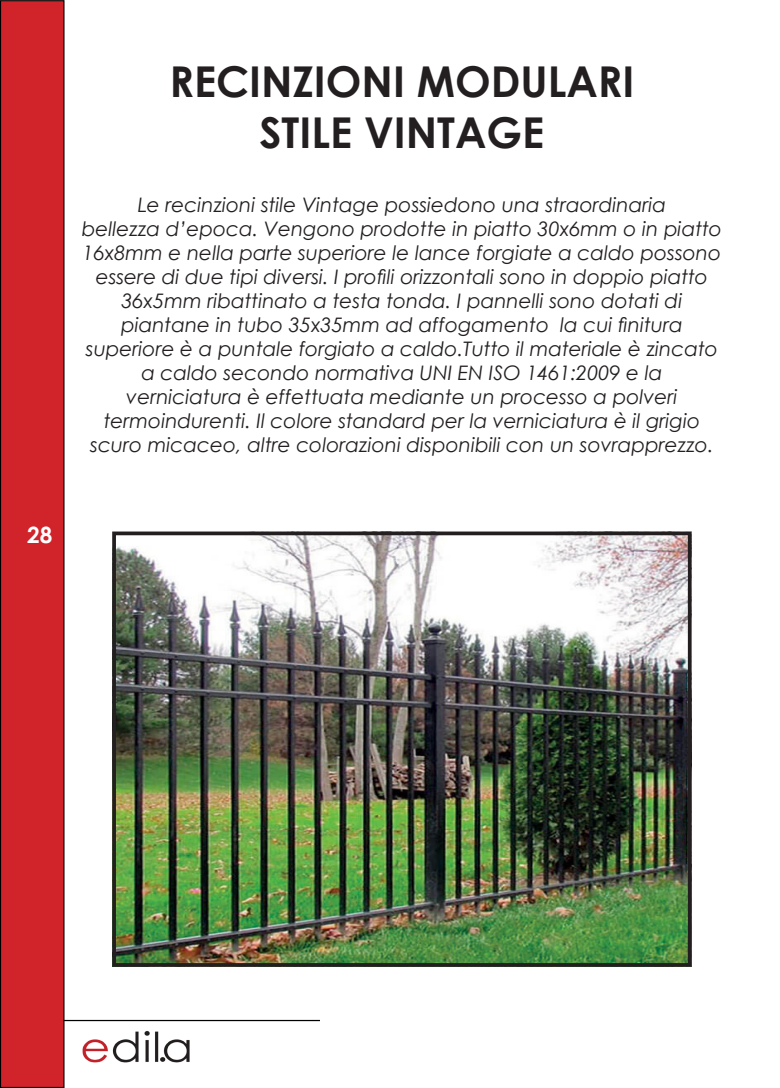
<style>
.page{position:relative;width:780px;height:1088px;background:#fff}
.page>*{position:absolute;margin:0;border:0;box-sizing:border-box;transform-origin:0 0}
.t1{font:700 42.5px "Century Gothic";color:#231f20}
.t2{font:700 22.5px "Century Gothic";color:#fff}
.t3{font:italic 20px/24px "Century Gothic";color:#231f20;text-align:center}
</style>
<div class="page">
<div style="left:0;top:0;width:64px;height:1088px;background:#d1232a;border:1px solid #000"></div>
<hr style="left:64px;top:1020px;width:256px;height:1px;background:#000">
<img style="left:82px;top:1031px;width:108px;height:32px">
<img style="left:117px;top:536px;width:569px;height:426px">
<div style="left:112px;top:531px;width:579px;height:436px;border:4px solid #231f20"></div>
<p class="t2" style="left:27px;top:517px;width:27px">28</p>
<p class="t1" style="left:169px;top:49px;width:466px">RECINZIONI MODULARI</p>
<p class="t1" style="left:259px;top:100px;width:286px">STILE VINTAGE</p>
<p class="t3" style="left:138px;top:192px;width:530px">Le recinzioni stile Vintage possiedono una straordinaria</p>
<p class="t3" style="left:82px;top:216px;width:641px">bellezza d’epoca. Vengono prodotte in piatto 30x6mm o in piatto 16x8mm e nella parte superiore le lance forgiate a caldo possono essere di due tipi diversi. I profili orizzontali sono in doppio piatto 36x5mm ribattinato a testa tonda. I pannelli sono dotati di</p>
<p class="t3" style="left:121px;top:312px;width:563px">piantane in tubo 35x35mm ad affogamento la cui finitura</p>
<p class="t3" style="left:86px;top:336px;width:633px">superiore è a puntale forgiato a caldo.Tutto il materiale è zincato a caldo secondo normativa UNI EN ISO 1461:2009 e la</p>
<p class="t3" style="left:126px;top:384px;width:552px">verniciatura è effettuata mediante un processo a polveri</p>
<p class="t3" style="left:90px;top:408px;width:624px">termoindurenti. Il colore standard per la verniciatura è il grigio scuro micaceo, altre colorazioni disponibili con un sovrapprezzo.</p>
</div>
